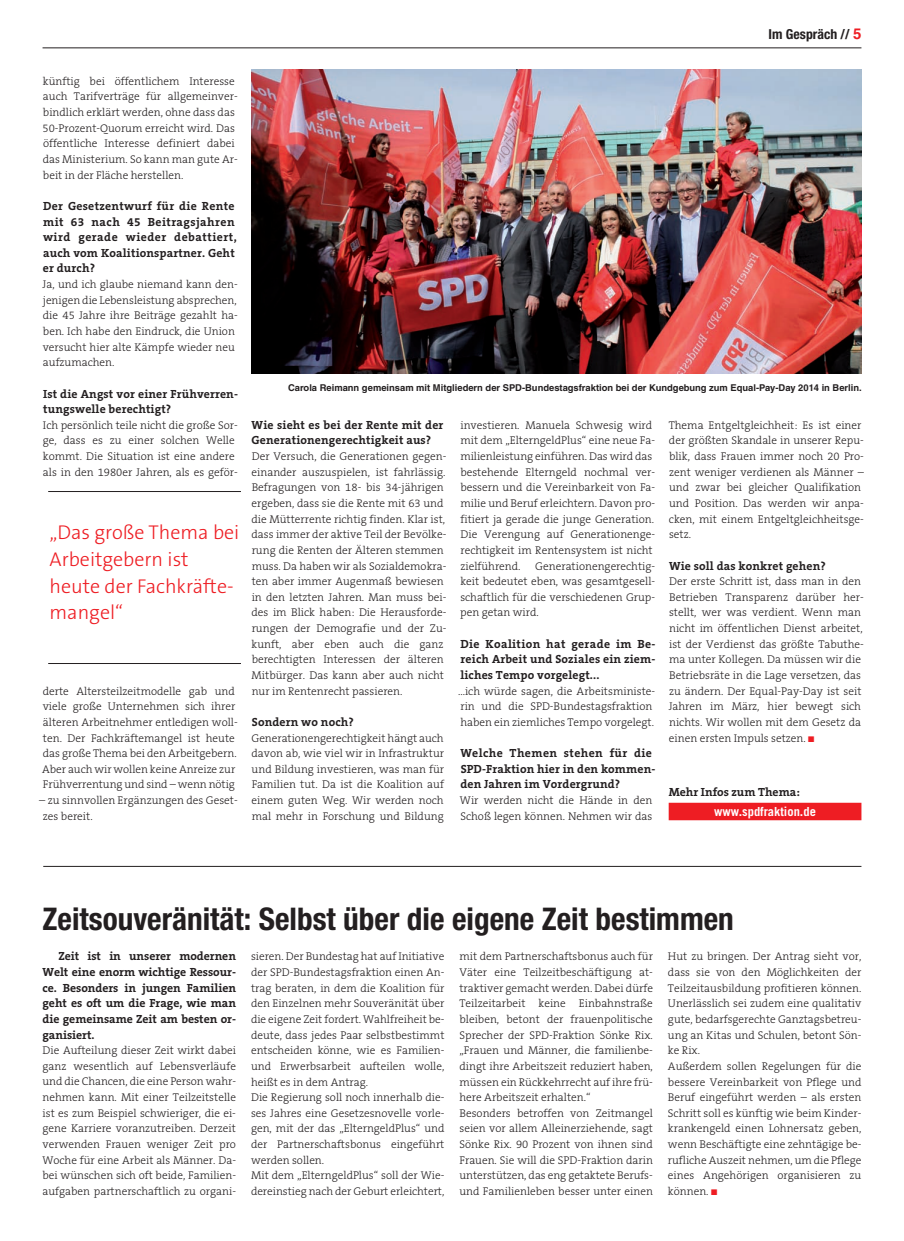
<style>
.page{position:relative;width:904px;height:1241px;background:#fff}
.page>*{position:absolute;margin:0;border:0;box-sizing:border-box;transform-origin:0 0}
.t1{font:700 condensed 31.25px "Helvetica Neue LT";color:#231f20}
.t2{font:300 20px/26.9px "The Sans B3";color:#ee1d23}
.t3{font:700 condensed 13.75px "Helvetica Neue LT";color:#231f20}
.t4{font:700 12.5px "Trade Gothic";color:#fff}
.t5{font:700 11.88px/15.6px "The Serif B7";letter-spacing:.01em;color:#231f20}
.t6{font:300 11.25px/15.6px "The Serif B3";color:#231f20}
.t7{font:700 9.38px "Helvetica LT";color:#231f20}
.s1{font-family:"Helvetica LT";font-stretch:normal;font-size:15px;color:#ee1d23}
.s2{color:#ee1d23}
</style>
<div class="page">
<hr style="left:43px;top:48px;width:818px;height:1px;background:#231f20">
<hr style="left:48px;top:663px;width:193px;height:1px;background:#231f20">
<hr style="left:48px;top:491px;width:193px;height:1px;background:#231f20">
<img style="left:251px;top:69px;width:610px;height:304px">
<hr style="left:43px;top:866px;width:818px;height:1px;background:#231f20">
<div style="left:668px;top:802px;width:193px;height:18px;background:#ee1d23"></div>
<p class="t3" style="left:768px;top:26px;width:94px">Im Gespräch // <span class="s1">5</span></p>
<p class="t6" style="left:43px;top:73px;width:197px">künftig bei öffentlichem Interesse auch Tarifverträge für allgemeinver&shy;bindlich erklärt werden, ohne dass das 50-Prozent-Quorum erreicht wird. Das öffentliche Interesse definiert dabei das Ministerium. So kann man gute Ar&shy;beit in der Fläche herstellen.</p>
<p class="t5" style="left:43px;top:198px;width:195px">Der Gesetzentwurf für die Rente mit 63 nach 45 Beitragsjahren wird gerade wieder debattiert, auch vom Koalitionspartner. Geht er durch?</p>
<p class="t6" style="left:43px;top:277px;width:197px">Ja, und ich glaube niemand kann den&shy;jenigen die Lebensleistung absprechen, die 45 Jahre ihre Beiträge gezahlt ha&shy;ben. Ich habe den Eindruck, die Union versucht hier alte Kämpfe wieder neu aufzumachen.</p>
<p class="t5" style="left:43px;top:386px;width:196px">Ist die Angst vor einer Frühverren&shy;tungswelle berechtigt?</p>
<p class="t6" style="left:43px;top:417px;width:197px">Ich persönlich teile nicht die große Sor&shy;ge, dass es zu einer solchen Welle kommt. Die Situation ist eine andere als in den 1980er Jahren, als es geför-</p>
<h2 class="t2" style="left:50px;top:519px;width:191px">„Das große Thema bei<br>Arbeitgebern ist heute der Fachkräfte&shy;mangel“</h2>
<p class="t6" style="left:42px;top:683px;width:197px">derte Altersteilzeitmodelle gab und viele große Unternehmen sich ihrer älteren Arbeitnehmer entledigen woll&shy;ten. Der Fachkräftemangel ist heute das große Thema bei den Arbeitgebern.<br>Aber auch wir wollen keine Anreize zur Frühverrentung und sind – wenn nötig</p>
<p class="t6" style="left:43px;top:792px;width:196px;text-indent:-4px">– zu sinnvollen Ergänzungen des Geset&shy;zes bereit.</p>
<p class="t7" style="left:288px;top:382px;width:575px">Carola Reimann gemeinsam mit Mitgliedern der SPD-Bundestagsfraktion bei der Kundgebung zum Equal-Pay-Day 2014 in Berlin.</p>
<p class="t5" style="left:251px;top:417px;width:193px">Wie sieht es bei der Rente mit der<br>Generationengerechtigkeit aus?</p>
<p class="t6" style="left:251px;top:448px;width:196px">Der Versuch, die Generationen gegen&shy;einander auszuspielen, ist fahrlässig.<br>Befragungen von 18- bis 34-jährigen ergeben, dass sie die Rente mit 63 und die Mütterrente richtig finden. Klar ist, dass immer der aktive Teil der Bevölke&shy;rung die Renten der Älteren stemmen muss. Da haben wir als Sozialdemokra&shy;ten aber immer Augenmaß bewiesen in den letzten Jahren. Man muss bei&shy;des im Blick haben: Die Herausforde&shy;rungen der Demografie und der Zu&shy;kunft, aber eben auch die ganz berechtigten Interessen der älteren Mitbürger. Das kann aber auch nicht nur im Rentenrecht passieren.</p>
<p class="t5" style="left:252px;top:714px;width:103px">Sondern wo noch?</p>
<p class="t6" style="left:251px;top:730px;width:194px;text-align:justify">Generationengerechtigkeit hängt auch davon ab, wie viel wir in Infrastruktur und Bildung investieren, was man für Familien tut. Da ist die Koalition auf einem guten Weg. Wir werden noch mal mehr in Forschung und Bildung</p>
<p class="t6" style="left:460px;top:417px;width:196px">investieren. Manuela Schwesig wird mit dem „ElterngeldPlus“ eine neue Fa&shy;milienleistung einführen. Das wird das bestehende Elterngeld nochmal ver&shy;bessern und die Vereinbarkeit von Fa&shy;milie und Beruf erleichtern. Davon pro&shy;fitiert ja gerade die junge Generation.<br>Die Verengung auf Generationenge&shy;rechtigkeit im Rentensystem ist nicht zielführend.</p>
<p class="t6" style="left:460px;top:558px;width:196px;text-align:justify;text-indent:75px">Generationengerechtig&shy;keit bedeutet eben, was gesamtgesell&shy;schaftlich für die verschiedenen Grup&shy;pen getan wird.</p>
<p class="t5" style="left:460px;top:636px;width:197px;text-align:justify">Die Koalition hat gerade im Be&shy;reich Arbeit und Soziales ein ziem&shy;liches Tempo vorgelegt...</p>
<p class="t6" style="left:458px;top:683px;width:199px">...ich würde sagen, die Arbeitsministe&shy;rin und die SPD-Bundestagsfraktion haben ein ziemliches Tempo vorgelegt.</p>
<p class="t5" style="left:460px;top:745px;width:197px">Welche Themen stehen für die<br>SPD-Fraktion hier in den kommen&shy;den Jahren im Vordergrund?</p>
<p class="t6" style="left:460px;top:792px;width:194px">Wir werden nicht die Hände in den<br>Schoß legen können. Nehmen wir das</p>
<p class="t6" style="left:668px;top:417px;width:197px">Thema Entgeltgleichheit: Es ist einer der größten Skandale in unserer Repu&shy;blik, dass Frauen immer noch 20 Pro&shy;zent weniger verdienen als Männer – und zwar bei gleicher Qualifikation und Position. Das werden wir anpa&shy;cken, mit einem Entgeltgleichheitsge&shy;setz.</p>
<p class="t5" style="left:669px;top:558px;width:158px">Wie soll das konkret gehen?</p>
<p class="t6" style="left:668px;top:573px;width:197px">Der erste Schritt ist, dass man in den Betrieben Transparenz darüber her&shy;stellt, wer was verdient. Wenn man nicht im öffentlichen Dienst arbeitet, ist der Verdienst das größte Tabuthe&shy;ma unter Kollegen. Da müssen wir die Betriebsräte in die Lage versetzen, das zu ändern. Der Equal-Pay-Day ist seit Jahren im März, hier bewegt sich nichts. Wir wollen mit dem Gesetz da einen ersten Impuls setzen. <span class="s2">■</span></p>
<p class="t5" style="left:668px;top:784px;width:133px">Mehr Infos zum Thema:</p>
<p class="t4" style="left:714px;top:803px;width:103px">www.spdfraktion.de</p>
<h1 class="t1" style="left:43px;top:899px;width:692px">Zeitsouveränität: Selbst über die eigene Zeit bestimmen</h1>
<p class="t5" style="left:43px;top:948px;width:195px;text-align:justify;text-indent:16px">Zeit ist in unserer modernen Welt eine enorm wichtige Ressour&shy;ce. Besonders in jungen Familien geht es oft um die Frage, wie man die gemeinsame Zeit am besten or&shy;ganisiert.</p>
<p class="t6" style="left:43px;top:1042px;width:195px;text-align:justify">Die Aufteilung dieser Zeit wirkt dabei ganz wesentlich auf Lebensverläufe und die Chancen, die eine Person wahr&shy;nehmen kann. Mit einer Teilzeitstelle ist es zum Beispiel schwieriger, die ei&shy;gene Karriere voranzutreiben. Derzeit verwenden Frauen weniger Zeit pro Woche für eine Arbeit als Männer. Da&shy;bei wünschen sich oft beide, Familien&shy;aufgaben partnerschaftlich zu organi-</p>
<p class="t6" style="left:251px;top:948px;width:195px">sieren. Der Bundestag hat auf Initiative der SPD-Bundestagsfraktion einen An&shy;trag beraten, in dem die Koalition für den Einzelnen mehr Souveränität über die eigene Zeit fordert. Wahlfreiheit be&shy;deute, dass jedes Paar selbstbestimmt entscheiden könne, wie es Familien&shy;und Erwerbsarbeit aufteilen wolle, heißt es in dem Antrag.<br>Die Regierung soll noch innerhalb die&shy;ses Jahres eine Gesetzesnovelle vorle&shy;gen, mit der das „ElterngeldPlus“ und der Partnerschaftsbonus eingeführt werden sollen.<br>Mit dem „ElterngeldPlus“ soll der Wie&shy;dereinstieg nach der Geburt erleichtert,</p>
<p class="t6" style="left:459px;top:949px;width:195px">mit dem Partnerschaftsbonus auch für Väter eine Teilzeitbeschäftigung at&shy;traktiver gemacht werden. Dabei dürfe Teilzeitarbeit keine Einbahnstraße bleiben, betont der frauenpolitische Sprecher der SPD-Fraktion Sönke Rix. „Frauen und Männer, die familienbe&shy;dingt ihre Arbeitszeit reduziert haben, müssen ein Rückkehrrecht auf ihre frü&shy;here Arbeitszeit erhalten.“<br>Besonders betroffen von Zeitmangel seien vor allem Alleinerziehende, sagt Sönke Rix. 90 Prozent von ihnen sind Frauen. Sie will die SPD-Fraktion darin unterstützen, das eng getaktete Berufs&shy;und Familienleben besser unter einen</p>
<p class="t6" style="left:668px;top:949px;width:195px">Hut zu bringen. Der Antrag sieht vor, dass sie von den Möglichkeiten der Teilzeitausbildung profitieren können.<br>Unerlässlich sei zudem eine qualitativ gute, bedarfsgerechte Ganztagsbetreu&shy;ung an Kitas und Schulen, betont Sön&shy;ke Rix.<br>Außerdem sollen Regelungen für die bessere Vereinbarkeit von Pflege und Beruf eingeführt werden – als ersten Schritt soll es künftig wie beim Kinder&shy;krankengeld einen Lohnersatz geben, wenn Beschäftigte eine zehntägige be&shy;rufliche Auszeit nehmen, um die Pflege eines Angehörigen organisieren zu können. <span class="s2">■</span></p>
</div>
